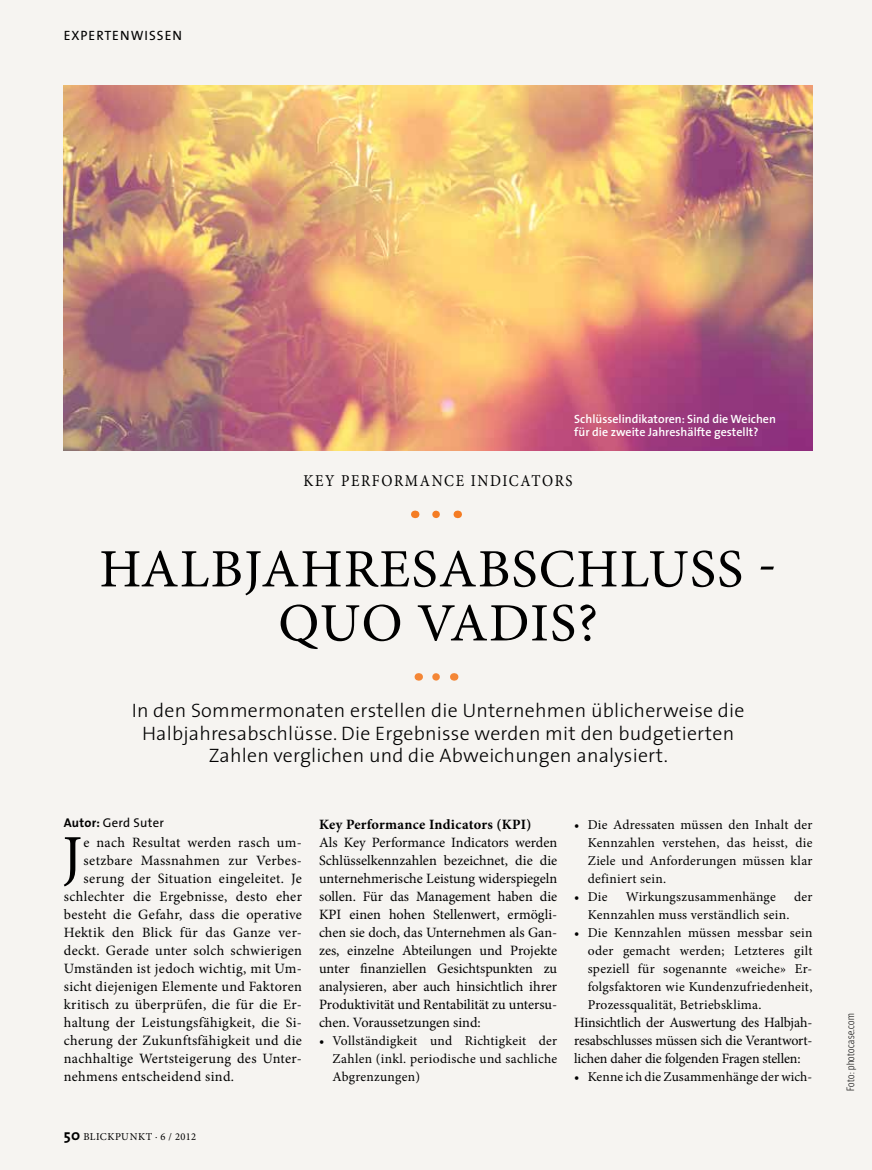
<style>
.page{position:relative;width:872px;height:1170px;background:#fff}
.page>*{position:absolute;margin:0;border:0;box-sizing:border-box;transform-origin:0 0}
.t1{font:60.3px "Minion Pro";color:#000}
.t2{font:54px "Minion Pro";letter-spacing:.015em;color:#000}
.t3{font:300 19.5px/22.5px "The Sans";letter-spacing:.01em;color:#000;text-align:center}
.t4{font:16.5px "Minion Pro";letter-spacing:.105em;color:#000;scale:.9 1}
.t5{font:14.25px/18px "Minion Pro";letter-spacing:.02em;color:#000;text-align:justify}
.t6{font:700 14.25px "Minion Pro";letter-spacing:.02em;color:#000}
.t7{font:13.5px/18px "Minion Pro";letter-spacing:.02em;color:#000;text-align:justify}
.t8{font:13.5px "The Sans";letter-spacing:.075em;color:#000}
.t9{font:12.75px "The Sans";letter-spacing:.02em;color:#000}
.t10{font:600 12px/13.5px "The Sans";color:#fff}
.t11{font:10.5px "Minion Pro";letter-spacing:.045em;color:#000}
.t12{font:300 10.5px "Meta Headline Cond";letter-spacing:.04em;color:#000}
.s1{font-weight:700}
.s2{font-family:"The Sans";font-weight:700;font-size:15px}
</style>
<div class="page">
<div style="left:0;top:0;width:872px;height:1169px;background:#f6f4f0"></div>
<svg style="left:436px;top:673px;width:4px;height:7px"></svg>
<svg style="left:436px;top:510px;width:4px;height:8px"></svg>
<img style="left:64px;top:85px;width:748px;height:365px">
<p class="t8" style="left:64px;top:24px;width:120px">expertenwissen</p>
<p class="t10" style="left:574px;top:412px;width:203px">Schlüsselindikatoren: Sind die Weichen für die zweite Jahreshälfte gestellt?</p>
<p class="t4" style="left:304px;top:469px;width:298px">Key Performance Indicators</p>
<h2 class="t2" style="left:99px;top:533px;width:76px">Halbjah</h2>
<h2 class="t2" style="left:344px;top:533px;width:70px">resabschluss</h2>
<h2 class="t2" style="left:278px;top:587px;width:321px">quo vadis?</h2>
<h2 class="t2" style="left:757px;top:533px;width:21px">-</h2>
<h3 class="t3" style="left:132px;top:698px;width:614px">In den Sommermonaten erstellen die Unternehmen üblicherweise die<br>Halbjahresabschlüsse. Die Ergebnisse werden mit den budgetierten<br>Zahlen verglichen und die Abweichungen analysiert.</h3>
<p class="t9" style="left:64px;top:812px;width:102px"><span class="s1">Autor:</span> Gerd Suter</p>
<h1 class="t1" style="left:62px;top:816px;width:21px">J</h1>
<p class="t5" style="left:84px;top:833px;width:220px">e nach Resultat werden rasch um-</p>
<p class="t5" style="left:84px;top:851px;width:220px">setzbare Massnahmen zur Verbes-</p>
<p class="t5" style="left:84px;top:869px;width:220px">serung der Situation eingeleitet. Je</p>
<p class="t5" style="left:64px;top:887px;width:240px">schlechter die Ergebnisse, desto eher</p>
<p class="t5" style="left:64px;top:905px;width:240px">besteht die Gefahr, dass die operative</p>
<p class="t5" style="left:64px;top:923px;width:240px">Hektik den Blick für das Ganze ver-</p>
<p class="t5" style="left:64px;top:941px;width:240px">deckt. Gerade unter solch schwierigen</p>
<p class="t5" style="left:64px;top:959px;width:240px">Umständen ist jedoch wichtig, mit Um-</p>
<p class="t5" style="left:64px;top:977px;width:240px">sicht diejenigen Elemente und Faktoren</p>
<p class="t5" style="left:64px;top:994px;width:240px">kritisch zu überprüfen, die für die Er-</p>
<p class="t5" style="left:64px;top:1012px;width:240px">haltung der Leistungsfähigkeit, die Si-</p>
<p class="t5" style="left:64px;top:1030px;width:240px">cherung der Zukunftsfähigkeit und die</p>
<p class="t5" style="left:64px;top:1048px;width:240px">nachhaltige Wertsteigerung des Unter-</p>
<p class="t5" style="left:64px;top:1066px;width:172px">nehmens entscheidend sind.</p>
<p class="t6" style="left:319px;top:813px;width:214px">Key Performance Indicators (KPI)</p>
<p class="t5" style="left:319px;top:833px;width:240px">Als Key Performance Indicators werden Schlüsselkennzahlen bezeichnet, die die unternehmerische Leistung widerspiegeln sollen. Für das Management haben die KPI einen hohen Stellenwert, ermögli&shy;chen sie doch, das Unternehmen als Gan&shy;zes, einzelne Abteilungen und Projekte unter finanziellen Gesichtspunkten zu analysieren, aber auch hinsichtlich ihrer Produktivität und Rentabilität zu untersu&shy;chen. Voraussetzungen sind:</p>
<p class="t7" style="left:332px;top:1031px;width:226px;text-indent:-13px">• Vollständigkeit und Richtigkeit der Zahlen (inkl. periodische und sachliche Abgrenzungen)</p>
<p class="t7" style="left:588px;top:815px;width:226px;text-indent:-14px">• Die Adressaten müssen den Inhalt der Kennzahlen verstehen, das heisst, die Ziele und Anforderungen müssen klar definiert sein.</p>
<p class="t7" style="left:574px;top:887px;width:35px">• Die</p>
<p class="t7" style="left:626px;top:887px;width:151px">Wirkungszusammenhänge</p>
<p class="t7" style="left:794px;top:887px;width:20px">der</p>
<p class="t7" style="left:588px;top:905px;width:203px">Kennzahlen muss verständlich sein.</p>
<p class="t7" style="left:588px;top:923px;width:226px;text-indent:-14px">• Die Kennzahlen müssen messbar sein oder gemacht werden; Letzteres gilt speziell für sogenannte «weiche» Er&shy;folgsfaktoren wie Kundenzufriedenheit, Prozessqualität, Betriebsklima.</p>
<p class="t5" style="left:574px;top:1013px;width:240px">Hinsichtlich der Auswertung des Halbjah&shy;resabschlusses müssen sich die Verantwort&shy;lichen daher die folgenden Fragen stellen:</p>
<p class="t7" style="left:574px;top:1067px;width:240px">• Kenne ich die Zusammenhänge der wich-</p>
<p class="t11" style="left:64px;top:1129px;width:134px"><span class="s2">50</span> BLICKPUNKT · 6 / 2012</p>
<p class="t12" style="left:844px;top:1091px;width:79px;rotate:-90deg">Foto: photocase.com</p>
</div>
